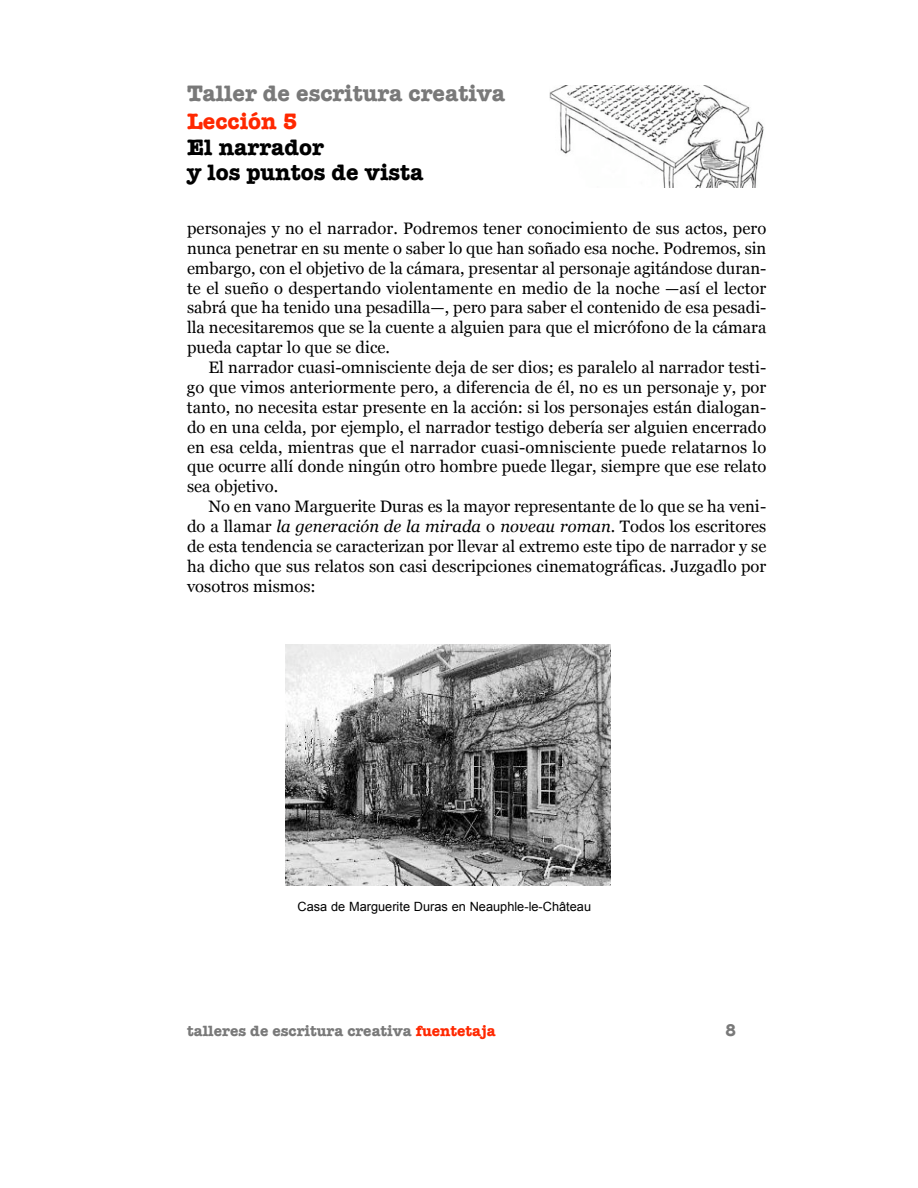
<style>
.page{position:relative;width:918px;height:1188px;background:#fff}
.page>*{position:absolute;margin:0;border:0;box-sizing:border-box;transform-origin:0 0}
.t1{font:700 22.95px/25.3px "American Typewriter";color:#000}
.t2{font:700 22.95px "American Typewriter";color:#797979}
.t3{font:700 22.95px "American Typewriter";color:#ff2800}
.t4{font:700 17.85px "American Typewriter";color:#797979;scale:.9 1}
.t5{font:16.5px/20px "Georgia";color:#000;text-align:justify}
.t6{font:700 15.3px "American Typewriter";color:#797979}
.t7{font:12.75px "Arial";color:#000}
.s1{font-style:italic}
.s2{color:#ff2800}
</style>
<div class="page">
<img style="left:549px;top:86px;width:215px;height:102px">
<img style="left:286px;top:645px;width:325px;height:241px">
<h1 class="t2" style="left:187px;top:80px;width:320px">Taller de escritura creativa</h1>
<h1 class="t3" style="left:187px;top:107px;width:112px">Lección 5</h1>
<h1 class="t1" style="left:187px;top:134px;width:238px">El narrador<br>y los puntos de vista</h1>
<p class="t5" style="left:187px;top:218px;width:581px">personajes y no el narrador. Podremos tener conocimiento de sus actos, pero nunca penetrar en su mente o saber lo que han soñado esa noche. Podremos, sin embargo, con el objetivo de la cámara, presentar al personaje agitándose duran&shy;te el sueño o despertando violentamente en medio de la noche —así el lector sabrá que ha tenido una pesadilla—, pero para saber el contenido de esa pesadi&shy;lla necesitaremos que se la cuente a alguien para que el micrófono de la cámara pueda captar lo que se dice.</p>
<p class="t5" style="left:187px;top:357px;width:581px;text-indent:21px">El narrador cuasi-omnisciente deja de ser dios; es paralelo al narrador testi&shy;go que vimos anteriormente pero, a diferencia de él, no es un personaje y, por tanto, no necesita estar presente en la acción: si los personajes están dialogan&shy;do en una celda, por ejemplo, el narrador testigo debería ser alguien encerrado en esa celda, mientras que el narrador cuasi-omnisciente puede relatarnos lo que ocurre allí donde ningún otro hombre puede llegar, siempre que ese relato sea objetivo.</p>
<p class="t5" style="left:187px;top:497px;width:581px;text-indent:21px">No en vano Marguerite Duras es la mayor representante de lo que se ha veni&shy;do a llamar <span class="s1">la generación de la mirada</span> o <span class="s1">noveau roman</span>. Todos los escritores de esta tendencia se caracterizan por llevar al extremo este tipo de narrador y se ha dicho que sus relatos son casi descripciones cinematográficas. Juzgadlo por vosotros mismos:</p>
<p class="t7" style="left:298px;top:899px;width:295px">Casa de Marguerite Duras en Neauphle-le-Château</p>
<p class="t6" style="left:187px;top:1022px;width:310px">talleres de escritura creativa <span class="s2">fuentetaja</span></p>
<p class="t4" style="left:726px;top:1019px;width:13px">8</p>
</div>
